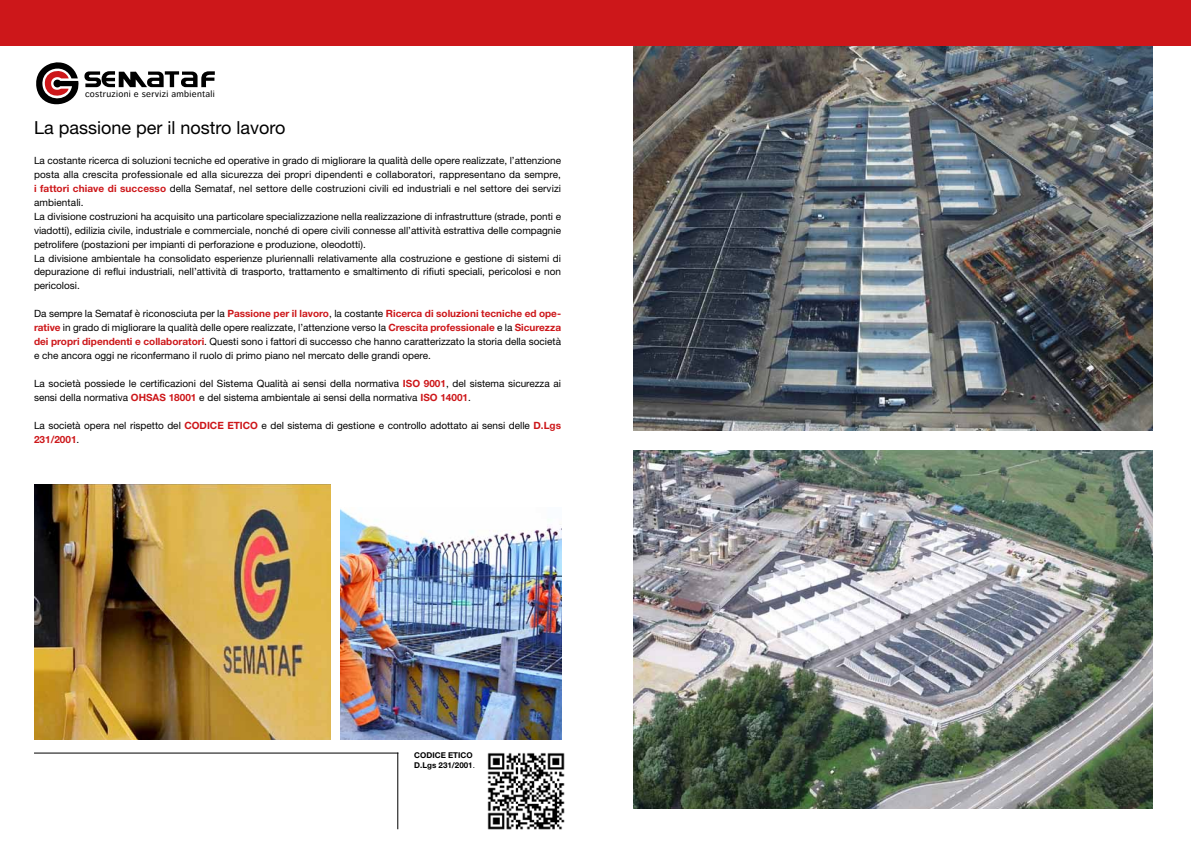
<style>
.page{position:relative;width:1191px;height:842px;background:#fff}
.page>*{position:absolute;margin:0;border:0;box-sizing:border-box;transform-origin:0 0}
.t1{font:18px "Helvetica Neue LT Std";color:#000}
.t2{font:10px/14px "Helvetica Neue LT Std";color:#000}
.t3{font:9.4px "Dagny OT";letter-spacing:.03em;color:#000}
.t4{font:700 8px/10px "Helvetica Neue LT Std";color:#000}
.s1{font-weight:700;color:#cd171a}
.s2{font-weight:400}
</style>
<div class="page">
<img style="left:34px;top:485px;width:296px;height:255px">
<img style="left:340px;top:508px;width:221px;height:232px">
<svg style="left:36px;top:62px;width:179px;height:43px"></svg>
<hr style="left:397px;top:752px;width:1px;height:77px;background:#000">
<hr style="left:34px;top:752px;width:364px;height:1px;background:#000">
<img style="left:487px;top:753px;width:78px;height:77px">
<div style="left:0;top:0;width:595px;height:45px;background:#cd171a"></div>
<img style="left:634px;top:45px;width:518px;height:386px">
<img style="left:634px;top:450px;width:518px;height:358px">
<div style="left:595px;top:0;width:596px;height:45px;background:#cd171a"></div>
<p class="t3" style="left:85px;top:89px;width:131px">costruzioni e servizi ambientali</p>
<h1 class="t1" style="left:34px;top:117px;width:253px">La passione per il nostro lavoro</h1>
<p class="t2" style="left:34px;top:153px;width:528px">La costante ricerca di soluzioni tecniche ed operative in grado di migliorare la qualità delle opere realizzate, l’attenzione posta alla crescita professionale ed alla sicurezza dei propri dipendenti e collaboratori, rappresentano da sempre, <span class="s1">i fattori chiave di successo</span> della Semataf, nel settore delle costruzioni civili ed industriali e nel settore dei servizi ambientali.<br>La divisione costruzioni ha acquisito una particolare specializzazione nella realizzazione di infrastrutture (strade, ponti e viadotti), edilizia civile, industriale e commerciale, nonché di opere civili connesse all’attività estrattiva delle compagnie petrolifere (postazioni per impianti di perforazione e produzione, oleodotti).<br>La divisione ambientale ha consolidato esperienze pluriennalli relativamente alla costruzione e gestione di sistemi di</p>
<p class="t2" style="left:34px;top:264px;width:528px">depurazione di reflui industriali, nell’attività di trasporto, trattamento e smaltimento di rifiuti speciali, pericolosi e non pericolosi.</p>
<p class="t2" style="left:34px;top:306px;width:528px;text-align:justify">Da sempre la Semataf è riconosciuta per la <span class="s1">Passione per il lavoro</span>, la costante <span class="s1">Ricerca di soluzioni tecniche ed ope&shy;rative</span> in grado di migliorare la qualità delle opere realizzate, l’attenzione verso la <span class="s1">Crescita professionale</span> e la <span class="s1">Sicurezza dei propri dipendenti e collaboratori</span>. Questi sono i fattori di successo che hanno caratterizzato la storia della società e che ancora oggi ne riconfermano il ruolo di primo piano nel mercato delle grandi opere.</p>
<p class="t2" style="left:34px;top:376px;width:528px">La società possiede le certificazioni del Sistema Qualità ai sensi della normativa <span class="s1">ISO 9001</span>, del sistema sicurezza ai sensi della normativa <span class="s1">OHSAS 18001</span> e del sistema ambientale ai sensi della normativa <span class="s1">ISO 14001</span>.</p>
<p class="t2" style="left:34px;top:418px;width:528px">La società opera nel rispetto del <span class="s1">CODICE ETICO</span> e del sistema di gestione e controllo adottato ai sensi delle <span class="s1">D.Lgs<br>231/2001</span>.</p>
<p class="t4" style="left:414px;top:750px;width:62px">CODICE ETICO<br>D.Lgs 231/2001<span class="s2">.</span></p>
</div>
